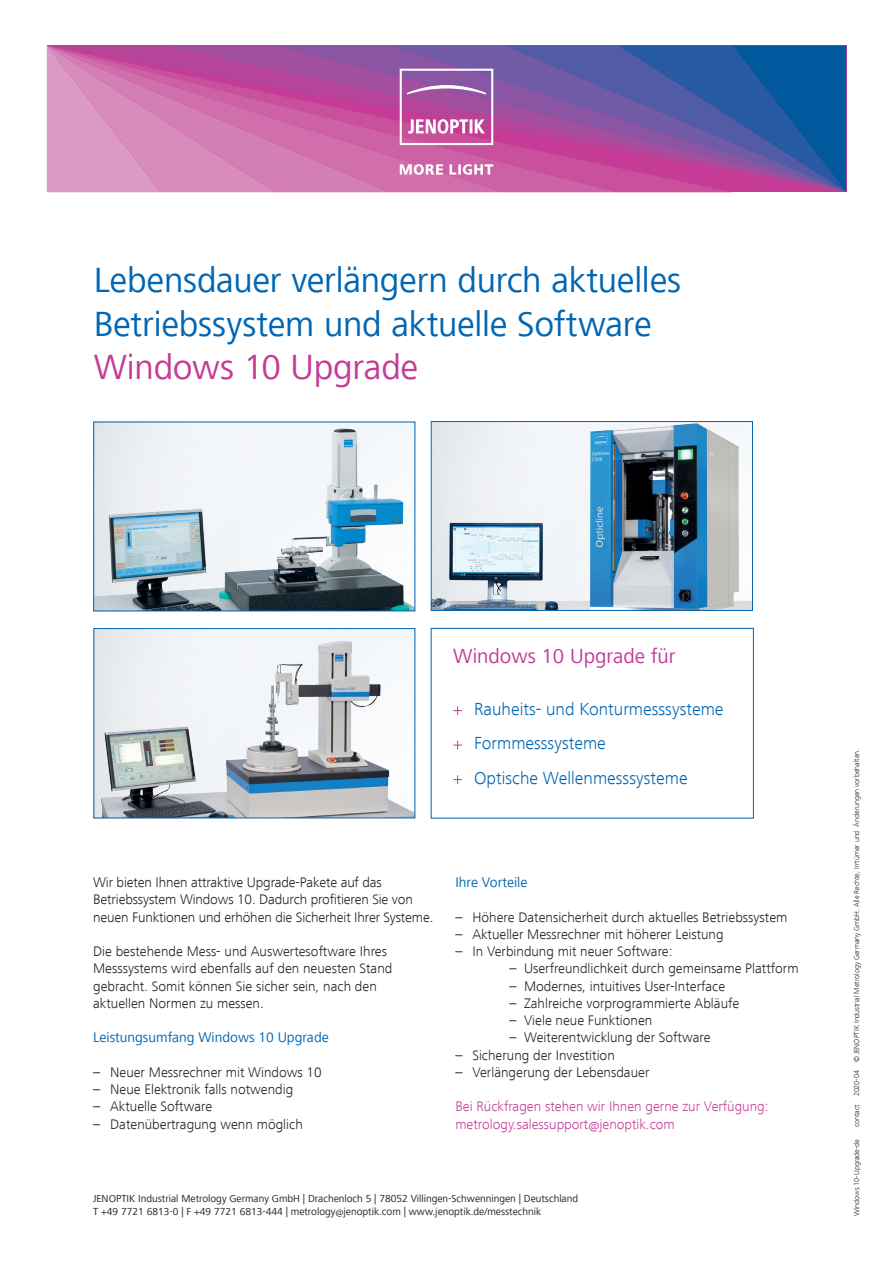
<style>
.page{position:relative;width:893px;height:1263px;background:#fff}
.page>*{position:absolute;margin:0;border:0;box-sizing:border-box;transform-origin:0 0}
.Headline_24_29_pt{font:36px/43.5px "Frutiger Next LT";letter-spacing:-.005em;color:#0166b3}
.Headline_24_29_pt-2{font:36px "Frutiger Next LT";letter-spacing:-.01em;color:#c53b96}
.t1{font:21px "Frutiger Next LT";color:#c53b96}
.Body_Text__Brochure{font:300 18px "Frutiger Next LT";color:#0166b3}
.Body_Text__Data_Shee{font:300 14.25px/17.2px "Frutiger Next LT";color:#231f20}
.List__Data_Sheet__9{font:300 14.25px "Frutiger Next LT";color:#231f20}
.Body_Text__Data_Shee-2{font:300 14.25px "Frutiger Next LT";color:#c53b96}
.List__Data_Sheet__9-2{font:14.25px "Frutiger Next LT";color:#0166b3}
.Body_Text_10_12_pt{font:10.5px "Frutiger Next LT";color:#231f20}
.Serial_Number_5_6_pt{font:300 7.5px "Frutiger Next LT";color:#231f20}
</style>
<div class="page">
<div style="left:431px;top:628px;width:323px;height:190px;border:1px solid #0166b3"></div>
<img style="left:96px;top:630px;width:317px;height:186px">
<div style="left:94px;top:628px;width:321px;height:190px;border:1px solid #0166b3"></div>
<img style="left:95px;top:424px;width:318px;height:185px">
<div style="left:93px;top:422px;width:322px;height:189px;border:1px solid #0166b3"></div>
<img style="left:433px;top:423px;width:318px;height:186px">
<div style="left:431px;top:421px;width:322px;height:190px;border:1px solid #0166b3"></div>
<svg style="left:732px;top:46px;width:114px;height:146px;background:#2d569e"></svg>
<svg style="left:618px;top:46px;width:114px;height:146px;background:#7054a1"></svg>
<svg style="left:47px;top:46px;width:571px;height:146px;background:#bb68aa"></svg>
<svg style="left:400px;top:164px;width:43px;height:11px"></svg>
<svg style="left:449px;top:164px;width:44px;height:11px"></svg>
<svg style="left:400px;top:69px;width:93px;height:76px;background:#ba6fb0"></svg>
<svg style="left:453px;top:706px;width:9px;height:9px"></svg>
<svg style="left:453px;top:741px;width:9px;height:8px"></svg>
<svg style="left:453px;top:775px;width:9px;height:9px"></svg>
<p class="Headline_24_29_pt" style="left:94px;top:258px;width:589px">Lebensdauer verlängern durch aktuelles<br>Betriebssystem und aktuelle Software</p>
<p class="Headline_24_29_pt-2" style="left:94px;top:347px;width:326px">Windows 10 Upgrade</p>
<p class="t1" style="left:453px;top:644px;width:224px">Windows 10 Upgrade für</p>
<p class="Body_Text__Brochure" style="left:474px;top:699px;width:251px">Rauheits- und Konturmesssysteme</p>
<p class="Body_Text__Brochure" style="left:474px;top:733px;width:133px">Formmesssysteme</p>
<p class="Body_Text__Brochure" style="left:474px;top:768px;width:215px">Optische Wellenmesssysteme</p>
<p class="Body_Text__Data_Shee" style="left:93px;top:874px;width:290px">Wir bieten Ihnen attraktive Upgrade-Pakete auf das</p>
<p class="Body_Text__Data_Shee" style="left:93px;top:891px;width:342px">Betriebssystem Windows 10. Dadurch profitieren Sie von neuen Funktionen und erhöhen die Sicherheit Ihrer Systeme.</p>
<p class="Body_Text__Data_Shee" style="left:93px;top:943px;width:295px">Die bestehende Mess- und Auswertesoftware Ihres</p>
<p class="Body_Text__Data_Shee" style="left:93px;top:960px;width:301px">Messsystems wird ebenfalls auf den neuesten Stand</p>
<p class="Body_Text__Data_Shee" style="left:93px;top:977px;width:285px">gebracht. Somit können Sie sicher sein, nach den</p>
<p class="Body_Text__Data_Shee" style="left:93px;top:994px;width:172px">aktuellen Normen zu messen.</p>
<p class="List__Data_Sheet__9-2" style="left:93px;top:1030px;width:237px">Leistungsumfang Windows 10 Upgrade</p>
<p class="Body_Text__Data_Shee" style="left:93px;top:1063px;width:230px">– Neuer Messrechner mit Windows 10</p>
<p class="Body_Text__Data_Shee" style="left:93px;top:1081px;width:202px">– Neue Elektronik falls notwendig</p>
<p class="Body_Text__Data_Shee" style="left:93px;top:1098px;width:121px">– Aktuelle Software</p>
<p class="Body_Text__Data_Shee" style="left:93px;top:1115px;width:211px">– Datenübertragung wenn möglich</p>
<p class="List__Data_Sheet__9-2" style="left:455px;top:874px;width:73px">Ihre Vorteile</p>
<p class="Body_Text__Data_Shee" style="left:455px;top:908px;width:334px">– Höhere Datensicherheit durch aktuelles Betriebssystem</p>
<p class="Body_Text__Data_Shee" style="left:455px;top:925px;width:270px">– Aktueller Messrechner mit höherer Leistung</p>
<p class="Body_Text__Data_Shee" style="left:455px;top:943px;width:219px">– In Verbindung mit neuer Software:</p>
<p class="List__Data_Sheet__9" style="left:509px;top:961px;width:291px">– Userfreundlichkeit durch gemeinsame Plattform</p>
<p class="List__Data_Sheet__9" style="left:509px;top:978px;width:217px">– Modernes, intuitives User-Interface</p>
<p class="List__Data_Sheet__9" style="left:509px;top:995px;width:231px">– Zahlreiche vorprogrammierte Abläufe</p>
<p class="List__Data_Sheet__9" style="left:509px;top:1012px;width:144px">– Viele neue Funktionen</p>
<p class="List__Data_Sheet__9" style="left:509px;top:1030px;width:203px">– Weiterentwicklung der Software</p>
<p class="Body_Text__Data_Shee" style="left:455px;top:1046px;width:161px">– Sicherung der Investition</p>
<p class="Body_Text__Data_Shee" style="left:455px;top:1063px;width:196px">– Verlängerung der Lebensdauer</p>
<p class="Body_Text__Data_Shee-2" style="left:455px;top:1099px;width:315px">Bei Rückfragen stehen wir Ihnen gerne zur Verfügung:</p>
<p class="Body_Text__Data_Shee-2" style="left:455px;top:1116px;width:221px">metrology.salessupport@jenoptik.com</p>
<p class="Body_Text_10_12_pt" style="left:93px;top:1193px;width:486px">JENOPTIK Industrial Metrology Germany GmbH | Drachenloch 5 | 78052 Villingen-Schwenningen | Deutschland</p>
<p class="Body_Text_10_12_pt" style="left:93px;top:1205px;width:449px">T +49 7721 6813-0 | F +49 7721 6813-444 | metrology@jenoptik.com | www.jenoptik.de/messtechnik</p>
<p class="Serial_Number_5_6_pt" style="left:853px;top:1127px;width:380px;rotate:-90deg">contact 2020-04 © JENOPTIK Industrial Metrology Germany GmbH. Alle Rechte, Irrtümer und Änderungen vorbehalten.</p>
<p class="Serial_Number_5_6_pt" style="left:853px;top:1216px;width:79px;rotate:-90deg">Windows 10-Upgrade-de</p>
</div>
